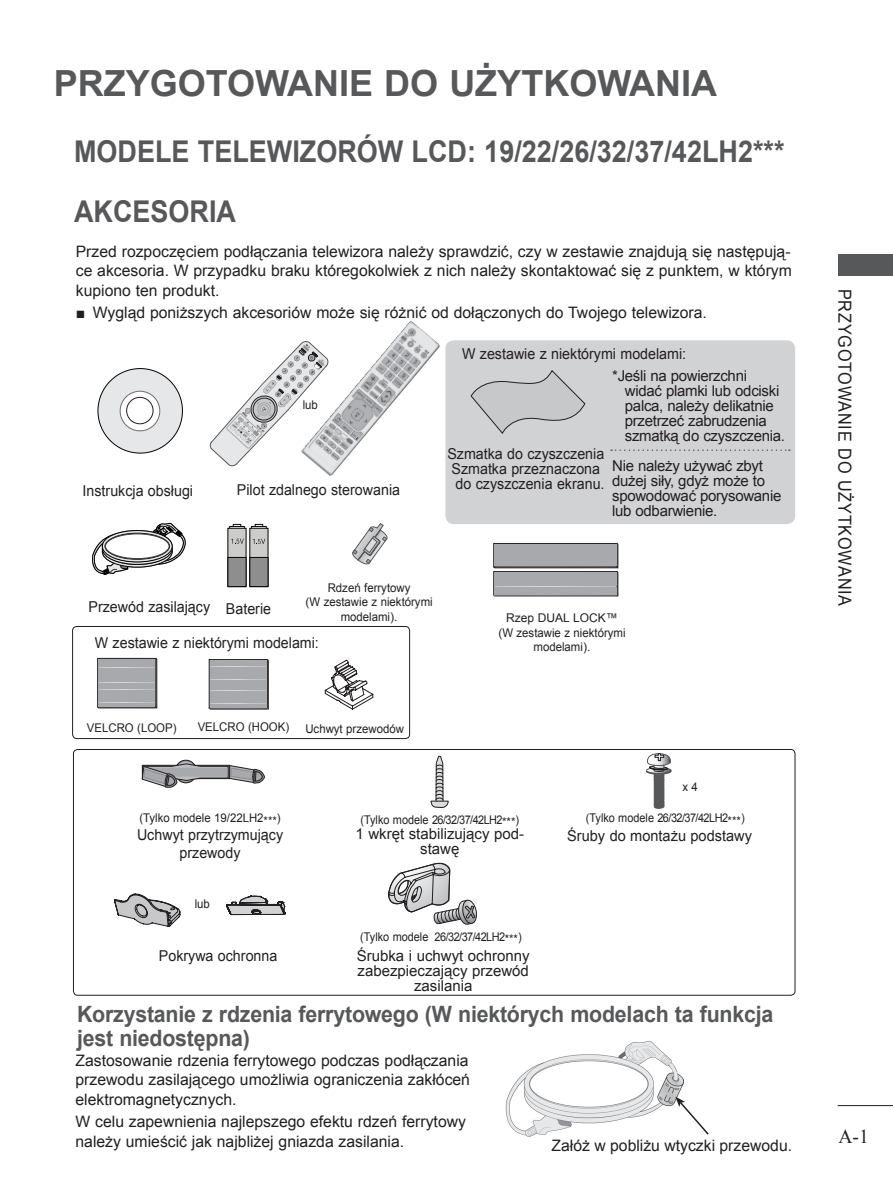
<style>
.page{position:relative;width:893px;height:1191px;background:#fff}
.page>*{position:absolute;margin:0;border:0;box-sizing:border-box;transform-origin:0 0}
.t1{font:700 36px "Arial";color:#57585a}
.t2{font:700 30px "Arial";color:#57585a;scale:.9 1}
.t3{font:700 22.5px/24px "Arial";letter-spacing:-.01em;color:#57585a;scale:.95 1}
.t4{font:19.5px "Times New Roman";color:#231f20}
.t5{font:18px "Arial";color:#231f20;scale:.9 1}
.t6{font:15.75px/19.5px "Arial";color:#231f20;text-align:justify}
.t7{font:15px/15px "Arial";color:#231f20;scale:.95 1}
.t8{font:15px/15px "Arial";letter-spacing:-.02em;color:#231f20}
.t9{font:15px/15px "Arial";color:#231f20;text-align:center}
.t10{font:12px/14.4px "Arial";color:#231f20;text-align:center;scale:.95 1}
.t11{font:12px "Arial";letter-spacing:-.025em;color:#231f20;scale:.91 1}
.t12{font:12px/14.4px "Arial";color:#231f20;text-align:center}
.t13{font:2.4px "Helvetica";color:#231f20;scale:.58 1}
.t14{font:2.4px "Helvetica";color:#231f20;scale:.83 1}
.t15{font:1.95px/2.7px "Helvetica";color:#231f20;text-align:center;scale:.77 1}
</style>
<div class="page">
<hr style="left:838px;top:1105px;width:55px;height:1px;background:#231f20">
<div style="left:838px;top:254px;width:55px;height:21px;background:#57585a"></div>
<img style="left:505px;top:1041px;width:178px;height:95px">
<svg style="left:675px;top:1096px;width:34px;height:40px"></svg>
<div style="left:98px;top:368px;width:84px;height:85px;background:#e6e7e9;border-radius:50%"></div>
<svg style="left:120px;top:391px;width:40px;height:40px"></svg>
<div style="left:120px;top:391px;width:40px;height:40px;border:1px solid #6c6d70;border-radius:50%"></div>
<div style="left:127px;top:397px;width:26px;height:27px;background:#fff;border-radius:50%"></div>
<div style="left:126px;top:397px;width:27px;height:27px;border:1px solid #231f20;border-radius:50%"></div>
<svg style="left:229px;top:526px;width:16px;height:2px"></svg>
<div style="left:227px;top:528px;width:19px;height:59px;background:#cccccb"></div>
<div style="left:227px;top:557px;width:19px;height:30px;background:#8e8e8e;border:1px solid #040503"></div>
<svg style="left:251px;top:526px;width:16px;height:2px"></svg>
<div style="left:249px;top:528px;width:19px;height:59px;background:#cccccb"></div>
<div style="left:249px;top:557px;width:19px;height:30px;background:#8e8e8e;border:1px solid #040503"></div>
<svg style="left:231px;top:538px;width:13px;height:6px"></svg>
<svg style="left:253px;top:539px;width:12px;height:5px"></svg>
<svg style="left:92px;top:522px;width:94px;height:52px"></svg>
<div style="left:105px;top:533px;width:65px;height:26px;border:1px solid #404040;border-radius:50%"></div>
<div style="left:445px;top:340px;width:350px;height:184px;background:#d1d2d4;border-radius:9px"></div>
<svg style="left:611px;top:449px;width:179px;height:2px"></svg>
<svg style="left:352px;top:523px;width:36px;height:41px"></svg>
<svg style="left:471px;top:370px;width:114px;height:63px"></svg>
<svg style="left:493px;top:543px;width:125px;height:53px;background:#a2a2a6"></svg>
<svg style="left:226px;top:895px;width:60px;height:21px"></svg>
<svg style="left:114px;top:893px;width:67px;height:34px"></svg>
<svg style="left:388px;top:863px;width:89px;height:62px"></svg>
<div style="left:73px;top:749px;width:722px;height:246px;border:1px solid #231f20;border-radius:4px"></div>
<svg style="left:141px;top:759px;width:124px;height:29px"></svg>
<svg style="left:431px;top:756px;width:18px;height:52px"></svg>
<svg style="left:646px;top:753px;width:26px;height:56px"></svg>
<svg style="left:209px;top:343px;width:92px;height:124px"></svg>
<img style="left:301px;top:320px;width:139px;height:157px">
<div style="left:72px;top:626px;width:338px;height:113px;border:1px solid #231f20;border-radius:4px"></div>
<svg style="left:97px;top:657px;width:61px;height:52px;background:#a3a4a7"></svg>
<svg style="left:208px;top:659px;width:61px;height:51px;background:#a1a2a5"></svg>
<svg style="left:324px;top:659px;width:50px;height:51px"></svg>
<h1 class="t1" style="left:54px;top:59px;width:665px">PRZYGOTOWANIE DO UŻYTKOWANIA</h1>
<h2 class="t2" style="left:74px;top:132px;width:90px">MODELE</h2>
<h2 class="t2" style="left:198px;top:132px;width:20px">TELE</h2>
<h2 class="t2" style="left:267px;top:132px;width:577px">WIZORÓW LC D: 19/22/26/32/37/42LH 2***</h2>
<h2 class="t2" style="left:74px;top:191px;width:177px">Akceso ria</h2>
<p class="t6" style="left:76px;top:242px;width:718px">Przed rozpoczęciem podłączania telewizora należy sprawdzić, czy w zestawie znajdują się następują&shy;ce akcesoria. W przypadku braku któregokolwiek z nich należy skontaktować się z punktem, w którym kupiono ten produkt.</p>
<p class="t6" style="left:76px;top:303px;width:633px">■ Wygląd poniższych akcesoriów może się różnić od dołączonych do Twojego telewizora.</p>
<p class="t7" style="left:83px;top:483px;width:118px">Instrukcja obsługi</p>
<p class="t14" style="left:244px;top:411px;width:8px;rotate:43deg">MENU</p>
<p class="t15" style="left:234px;top:423px;width:16px;rotate:42deg">Q.MENU INFO</p>
<p class="t13" style="left:259px;top:424px;width:18px;rotate:43deg">RETURN / EXIT</p>
<p class="t15" style="left:244px;top:433px;width:8px;rotate:42deg">GUIDE</p>
<p class="t15" style="left:249px;top:437px;width:7px;rotate:42deg">MARK<br>FAV</p>
<p class="t10" style="left:303px;top:397px;width:18px">lub</p>
<p class="t7" style="left:237px;top:482px;width:173px">Pilot zdalnego sterowania</p>
<p class="t7" style="left:612px;top:343px;width:143px;line-height:22.2px;text-indent:-150px">W zestawie z niektórymi modelami:<br>*Jeśli na powierzchni</p>
<p class="t8" style="left:625px;top:383px;width:162px">widać plamki lub odciski palca, należy delikatnie przetrzeć zabrudzenia szmatką do czyszczenia.</p>
<p class="t8" style="left:612px;top:458px;width:171px">Nie należy używać zbyt dużej siły, gdyż może to spowodować porysowanie lub odbarwienie.</p>
<p class="t7" style="left:447px;top:446px;width:167px">Szmatka do czyszczenia<br>Szmatka przeznaczona do czyszczenia ekranu.</p>
<p class="t7" style="left:89px;top:600px;width:129px">Przewód zasilający</p>
<p class="t7" style="left:226px;top:601px;width:49px">Baterie</p>
<p class="t10" style="left:305px;top:580px;width:135px">Rdzeń ferrytowy<br>(W zestawie z niektórymi modelami).</p>
<p class="t7" style="left:95px;top:635px;width:237px">W zestawie z niektórymi modelami:</p>
<p class="t12" style="left:498px;top:611px;width:129px">Rzep DUAL LOCK™ (W zestawie z niektórymi modelami).</p>
<p class="t10" style="left:87px;top:720px;width:96px">VELCRO (LOOP)</p>
<p class="t10" style="left:198px;top:719px;width:98px">VELCRO (HOOK)</p>
<p class="t10" style="left:305px;top:721px;width:105px">Uchwyt przewodów</p>
<p class="t10" style="left:139px;top:811px;width:150px">(Tylko modele 19/22LH2***)</p>
<p class="t7" style="left:137px;top:826px;width:155px;line-height:18px;text-align:center">Uchwyt przytrzymujący przewody</p>
<p class="t10" style="left:195px;top:896px;width:18px">lub</p>
<p class="t7" style="left:159px;top:948px;width:126px">Pokrywa ochronna</p>
<p class="t10" style="left:682px;top:780px;width:18px">x 4</p>
<p class="t11" style="left:586px;top:810px;width:176px">(Tylko modele 26/32/37/42LH2***)</p>
<p class="t11" style="left:360px;top:811px;width:176px">(Tylko modele 26/32/37/42LH2***)</p>
<p class="t9" style="left:355px;top:826px;width:170px">1 wkręt stabilizujący pod&shy;stawę</p>
<p class="t9" style="left:567px;top:828px;width:186px">Śruby do montażu podstawy</p>
<p class="t11" style="left:360px;top:928px;width:179px">(Tylko modele 26/32/37/42LH2***)</p>
<p class="t9" style="left:357px;top:948px;width:174px">Śrubka i uchwyt ochronny zabezpieczający przewód zasilania</p>
<h3 class="t3" style="left:77px;top:1002px;width:734px">Korzystanie z rdzenia ferrytowego (W niektórych modelach ta funkcja jest niedostępna)</h3>
<p class="t6" style="left:76px;top:1050px;width:396px">Zastosowanie rdzenia ferrytowego podczas podłączania przewodu zasilającego umożliwia ograniczenia zakłóceń elektromagnetycznych.</p>
<p class="t6" style="left:76px;top:1112px;width:392px">W celu zapewnienia najlepszego efektu rdzeń ferrytowy należy umieścić jak najbliżej gniazda zasilania.</p>
<p class="t6" style="left:551px;top:1135px;width:242px">Załóż w pobliżu wtyczki przewodu.</p>
<p class="t5" style="left:856px;top:289px;width:353px;rotate:90deg">przygotowaniedoużytkowania</p>
<p class="t4" style="left:838px;top:1123px;width:32px">A-1</p>
</div>
